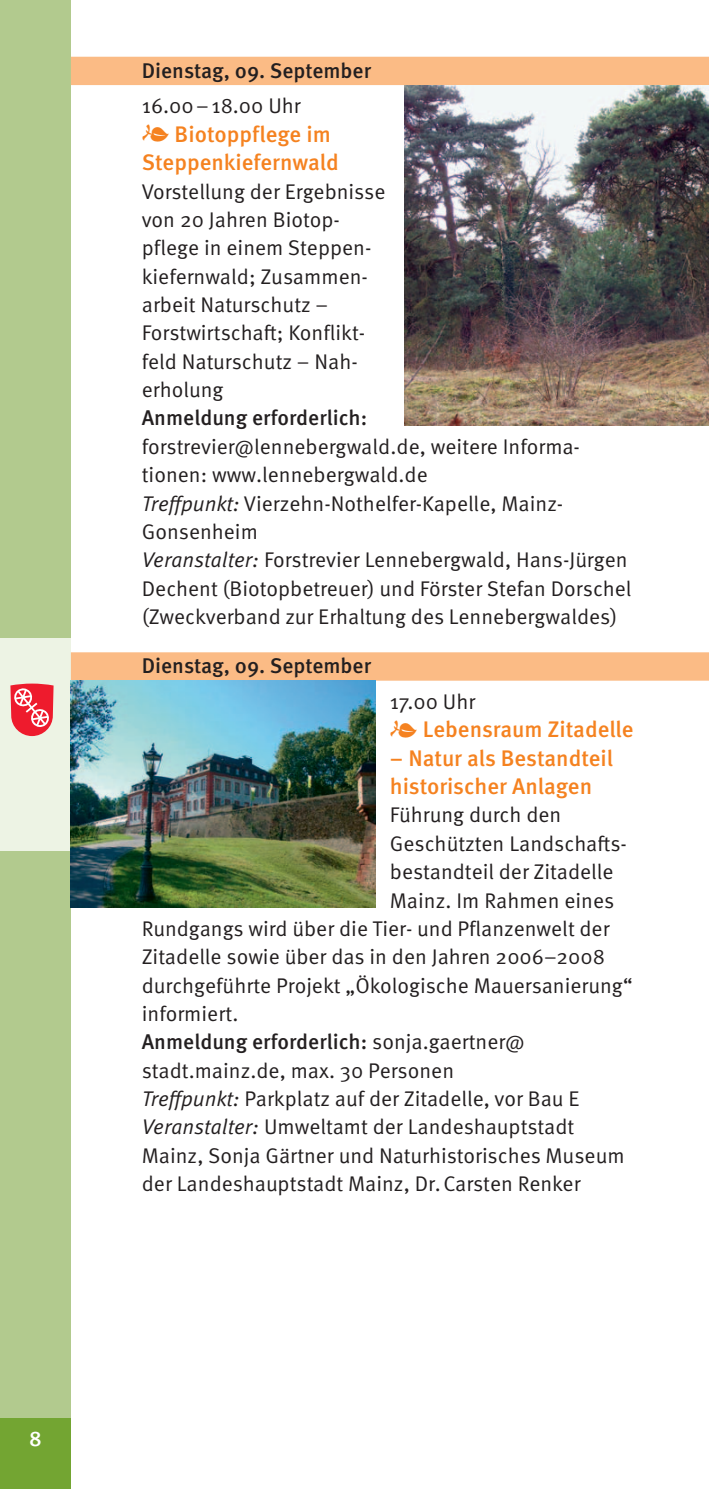
<style>
.page{position:relative;width:709px;height:1489px;background:#fff}
.page>*{position:absolute;margin:0;border:0;box-sizing:border-box;transform-origin:0 0}
.t1{font:500 22.5px/28.2px "Meta Pro";color:#f58220}
.t2{font:21.25px/28.2px "Meta Pro Norm";color:#231f20}
.t3{font:500 21.25px "Meta Pro";color:#231f20}
.t4{font:500 21.25px "Meta Pro";color:#fff}
.s1{font-family:"Meta Pro Norm Ita"}
.s2{font-family:"Meta Pro Norm";font-weight:400}
</style>
<div class="page">
<div style="left:0;top:0;width:71px;height:1488px;background:#b2ca8e"></div>
<div style="left:0;top:1417px;width:71px;height:71px;background:#73a532"></div>
<div style="left:0;top:638px;width:71px;height:212px;background:#edf3e4"></div>
<svg style="left:10px;top:683px;width:44px;height:53px;background:#f05d68"></svg>
<div style="left:71px;top:57px;width:638px;height:28px;background:#fbbb85"></div>
<div style="left:71px;top:652px;width:638px;height:28px;background:#fbbb85"></div>
<img style="left:71px;top:680px;width:305px;height:227px">
<img style="left:404px;top:85px;width:305px;height:340px">
<p class="t4" style="left:29px;top:1422px;width:14px">8</p>
<p class="t3" style="left:142px;top:54px;width:231px">Dienstag, 09. September</p>
<p class="t2" style="left:142px;top:91px;width:160px">16.00–18.00 Uhr</p>
<p class="t1" style="left:142px;top:118px;width:199px">• Biotoppflege im<br>Steppenkiefernwald</p>
<p class="t2" style="left:142px;top:176px;width:245px">Vorstellung der Ergebnisse von 20 Jahren Biotop&shy;pflege in einem Steppen&shy;kiefernwald; Zusammen&shy;arbeit Naturschutz –<br>Forstwirtschaft; Konflikt&shy;feld Naturschutz – Nah&shy;erholung</p>
<p class="t3" style="left:142px;top:401px;width:227px">Anmeldung erforderlich:</p>
<p class="t2" style="left:142px;top:431px;width:491px">forstrevier@lennebergwald.de, weitere Informa&shy;tionen: www.lennebergwald.de<br><span class="s1">Treffpunkt:</span> Vierzehn-Nothelfer-Kapelle, Mainz-Gonsenheim<br><span class="s1">Veranstalter:</span> Forstrevier Lennebergwald, Hans-Jürgen Dechent (Biotopbetreuer) und Förster Stefan Dorschel (Zweckverband zur Erhaltung des Lennebergwaldes)</p>
<p class="t3" style="left:142px;top:649px;width:231px">Dienstag, 09. September</p>
<p class="t2" style="left:390px;top:686px;width:87px">17.00 Uhr</p>
<p class="t1" style="left:390px;top:714px;width:245px">• Lebensraum Zitadelle</p>
<p class="t1" style="left:390px;top:742px;width:225px">– Natur als Bestandteil historischer Anlagen</p>
<p class="t2" style="left:390px;top:799px;width:173px">Führung durch den</p>
<p class="t2" style="left:390px;top:828px;width:239px">Geschützten Landschafts-</p>
<p class="t2" style="left:390px;top:856px;width:225px">bestandteil der Zitadelle</p>
<p class="t2" style="left:390px;top:884px;width:226px">Mainz. Im Rahmen eines</p>
<p class="t2" style="left:142px;top:913px;width:469px">Rundgangs wird über die Tier- und Pflanzenwelt der</p>
<p class="t2" style="left:142px;top:941px;width:464px">Zitadelle sowie über das in den Jahren 2006–2008</p>
<p class="t2" style="left:142px;top:969px;width:492px">durchgeführte Projekt „Ökologische Mauersanierung“</p>
<p class="t2" style="left:142px;top:998px;width:98px">informiert.</p>
<p class="t3" style="left:142px;top:1025px;width:384px">Anmeldung erforderlich: <span class="s2">sonja.gaertner@</span></p>
<p class="t2" style="left:142px;top:1054px;width:484px">stadt.mainz.de, max. 30 Personen<br><span class="s1">Treffpunkt:</span> Parkplatz auf der Zitadelle, vor Bau E <span class="s1">Veranstalter:</span> Umweltamt der Landeshauptstadt Mainz, Sonja Gärtner und Naturhistorisches Museum der Landeshauptstadt Mainz, Dr.Carsten Renker</p>
</div>
